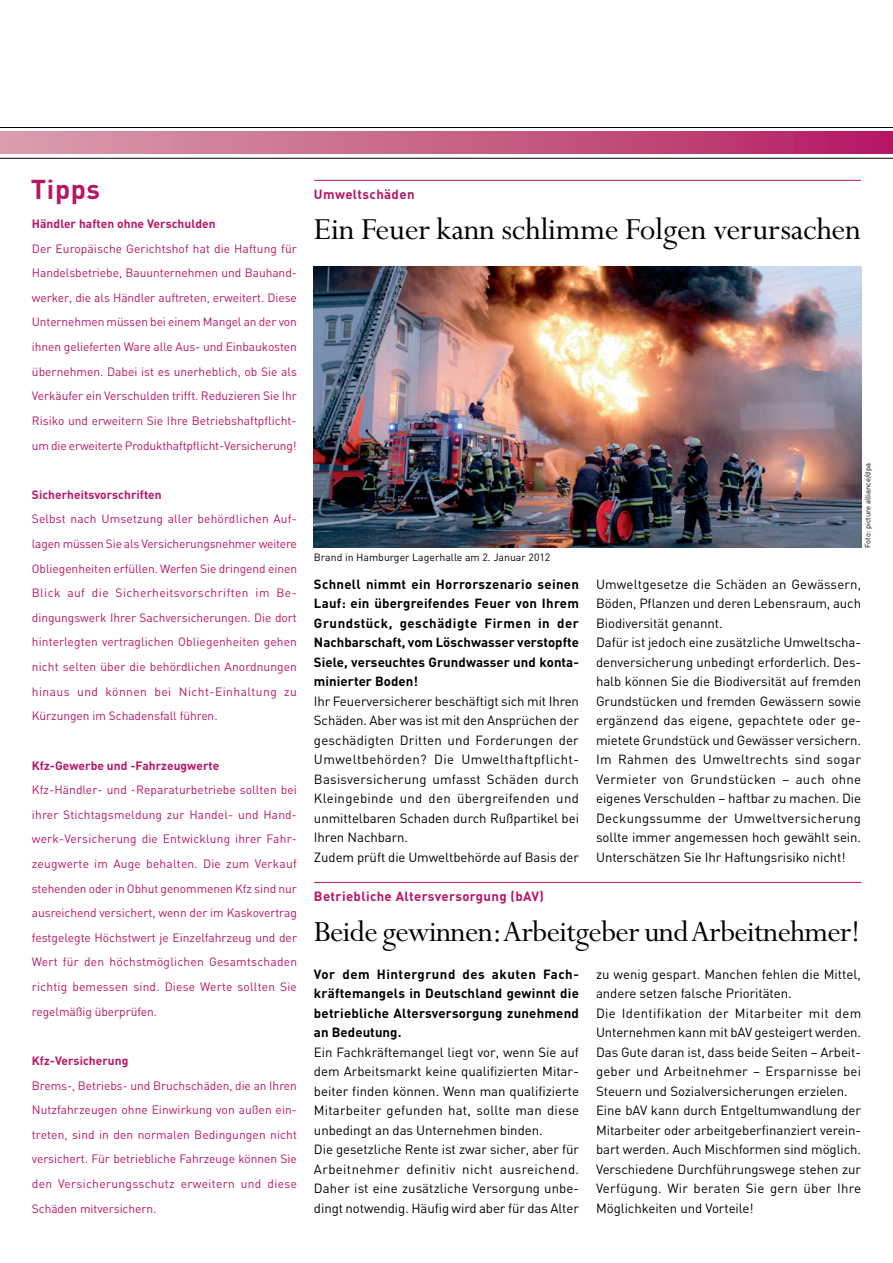
<style>
.page{position:relative;width:893px;height:1263px;background:#fff}
.page>*{position:absolute;margin:0;border:0;box-sizing:border-box;transform-origin:0 0}
.t1{font:34.5px "Perpetua";letter-spacing:-.01em;color:#000}
.t2{font:33px "Perpetua";letter-spacing:-.02em;color:#000}
.t3{font:700 27px "DIN";letter-spacing:.025em;color:#b61665}
.t4{font:13.2px/19.5px "DIN";letter-spacing:-.005em;color:#000}
.t5{font:700 13.2px/19.5px "DIN";letter-spacing:.005em;color:#000;text-align:justify}
.t6{font:700 13.2px "DIN";letter-spacing:.03em;color:#b61665}
.t7{font:12px/24.6px "DIN";letter-spacing:-.005em;color:#b61665;text-align:justify}
.t8{font:700 12px "DIN";letter-spacing:.005em;color:#b61665}
.t9{font:10.5px "DIN";color:#000}
.t10{font:7.5px "DIN";color:#000}
</style>
<div class="page">
<div style="left:0;top:132px;width:893px;height:22px;background:linear-gradient(to right,#daa2ac,#b51e63)"></div>
<hr style="left:0;top:127px;width:893px;height:1px;background:#000">
<hr style="left:0;top:158px;width:893px;height:1px;background:#000">
<hr style="left:314px;top:180px;width:547px;height:1px;background:#b61665">
<hr style="left:314px;top:882px;width:547px;height:1px;background:#b61665">
<img style="left:314px;top:267px;width:547px;height:281px">
<h3 class="t3" style="left:31px;top:172px;width:71px">Tipps</h3>
<p class="t6" style="left:314px;top:185px;width:102px">Umweltschäden</p>
<h1 class="t1" style="left:314px;top:211px;width:549px">Ein Feuer kann schlimme Folgen verursachen</h1>
<p class="t8" style="left:32px;top:216px;width:185px">händler haften ohne Verschulden</p>
<p class="t7" style="left:32px;top:236px;width:267px">Der Europäische Gerichtshof hat die Haftung für Handelsbetriebe, Bauunternehmen und Bauhand&shy;werker, die als Händler auftreten, erweitert. Diese Unternehmen müssen bei einem Mangel an der von ihnen gelieferten Ware alle Aus- und Einbaukosten übernehmen. Dabei ist es unerheblich, ob Sie als Verkäufer ein Verschulden trifft. Reduzieren Sie Ihr Risiko und erweitern Sie Ihre Betriebshaftpflicht&shy;um die erweiterte Produkthaftpflicht-Versicherung!</p>
<p class="t8" style="left:32px;top:487px;width:131px">Sicherheitsvorschriften</p>
<p class="t7" style="left:32px;top:506px;width:267px">Selbst nach Umsetzung aller behördlichen Auf&shy;lagen müssen Sie als Versicherungsnehmer weitere Obliegenheiten erfüllen. Werfen Sie dringend einen Blick auf die Sicherheitsvorschriften im Be&shy;dingungswerk Ihrer Sachversicherungen. Die dort hinterlegten vertraglichen Obliegenheiten gehen nicht selten über die behördlichen Anordnungen hinaus und können bei Nicht-Einhaltung zu Kürzungen im Schadensfall führen.</p>
<p class="t8" style="left:32px;top:757px;width:189px">Kfz-Gewerbe und -Fahrzeugwerte</p>
<p class="t7" style="left:32px;top:777px;width:267px">Kfz-Händler- und -Reparaturbetriebe sollten bei ihrer Stichtagsmeldung zur Handel- und Hand&shy;werk-Versicherung die Entwicklung ihrer Fahr&shy;zeugwerte im Auge behalten. Die zum Verkauf stehenden oder in Obhut genommenen Kfz sind nur ausreichend versichert, wenn der im Kaskovertrag festgelegte Höchstwert je Einzelfahrzeug und der Wert für den höchstmöglichen Gesamtschaden richtig bemessen sind. Diese Werte sollten Sie regelmäßig überprüfen.</p>
<p class="t8" style="left:32px;top:1053px;width:98px">Kfz-Versicherung</p>
<p class="t7" style="left:32px;top:1073px;width:267px">Brems-, Betriebs- und Bruchschäden, die an Ihren Nutzfahrzeugen ohne Einwirkung von außen ein&shy;treten, sind in den normalen Bedingungen nicht versichert. Für betriebliche Fahrzeuge können Sie den Versicherungsschutz erweitern und diese Schäden mitversichern.</p>
<p class="t10" style="left:863px;top:548px;width:86px;rotate:-90deg">Foto: picture alliance/dpa</p>
<p class="t9" style="left:314px;top:550px;width:238px">Brand in Hamburger Lagerhalle am 2. Januar 2012</p>
<p class="t4" style="left:596px;top:574px;width:267px">Umweltgesetze die Schäden an Gewässern, Böden, Pflanzen und deren Lebensraum, auch Biodiversität genannt.<br>Dafür ist jedoch eine zusätzliche Umweltscha&shy;denversicherung unbedingt erforderlich. Des&shy;halb können Sie die Biodiversität auf fremden Grundstücken und fremden Gewässern sowie ergänzend das eigene, gepachtete oder ge&shy;mietete Grundstück und Gewässer versichern.<br>Im Rahmen des Umweltrechts sind sogar Vermieter von Grundstücken – auch ohne eigenes Verschulden – haftbar zu machen. Die Deckungssumme der Umweltversicherung sollte immer angemessen hoch gewählt sein.<br>Unterschätzen Sie Ihr Haftungsrisiko nicht!</p>
<p class="t5" style="left:314px;top:573px;width:267px">Schnell nimmt ein horrorszenario seinen Lauf: ein übergreifendes Feuer von Ihrem Grundstück, geschädigte Firmen in der nachbarschaft, vom Löschwasser verstopfte Siele, verseuchtes Grundwasser und konta&shy;minierter Boden!</p>
<p class="t4" style="left:314px;top:691px;width:267px">Ihr Feuerversicherer beschäftigt sich mit Ihren Schäden. Aber was ist mit den Ansprüchen der geschädigten Dritten und Forderungen der Umweltbehörden? Die Umwelthaftpflicht-Basisversicherung umfasst Schäden durch Kleingebinde und den übergreifenden und unmittelbaren Schaden durch Rußpartikel bei Ihren Nachbarn.<br>Zudem prüft die Umweltbehörde auf Basis der</p>
<p class="t6" style="left:314px;top:887px;width:231px">Betriebliche Altersversorgung (bAV)</p>
<h2 class="t2" style="left:314px;top:915px;width:548px">Beide gewinnen: Arbeitgeber und Arbeitnehmer!</h2>
<p class="t5" style="left:314px;top:964px;width:267px">Vor dem hintergrund des akuten Fach&shy;kräftemangels in Deutschland gewinnt die betriebliche Altersversorgung zunehmend an Bedeutung.</p>
<p class="t4" style="left:314px;top:1042px;width:267px">Ein Fachkräftemangel liegt vor, wenn Sie auf dem Arbeitsmarkt keine qualifizierten Mitar&shy;beiter finden können. Wenn man qualifizierte Mitarbeiter gefunden hat, sollte man diese unbedingt an das Unternehmen binden.<br>Die gesetzliche Rente ist zwar sicher, aber für Arbeitnehmer definitiv nicht ausreichend.<br>Daher ist eine zusätzliche Versorgung unbe&shy;dingt notwendig. Häufig wird aber für das Alter</p>
<p class="t4" style="left:596px;top:964px;width:267px">zu wenig gespart. Manchen fehlen die Mittel, andere setzen falsche Prioritäten.<br>Die Identifikation der Mitarbeiter mit dem Unternehmen kann mit bAV gesteigert werden.<br>Das Gute daran ist, dass beide Seiten − Arbeit&shy;geber und Arbeitnehmer – Ersparnisse bei Steuern und Sozialversicherungen erzielen.<br>Eine bAV kann durch Entgeltumwandlung der Mitarbeiter oder arbeitgeberfinanziert verein&shy;bart werden. Auch Mischformen sind möglich.<br>Verschiedene Durchführungswege stehen zur Verfügung. Wir beraten Sie gern über Ihre Möglichkeiten und Vorteile!</p>
</div>
